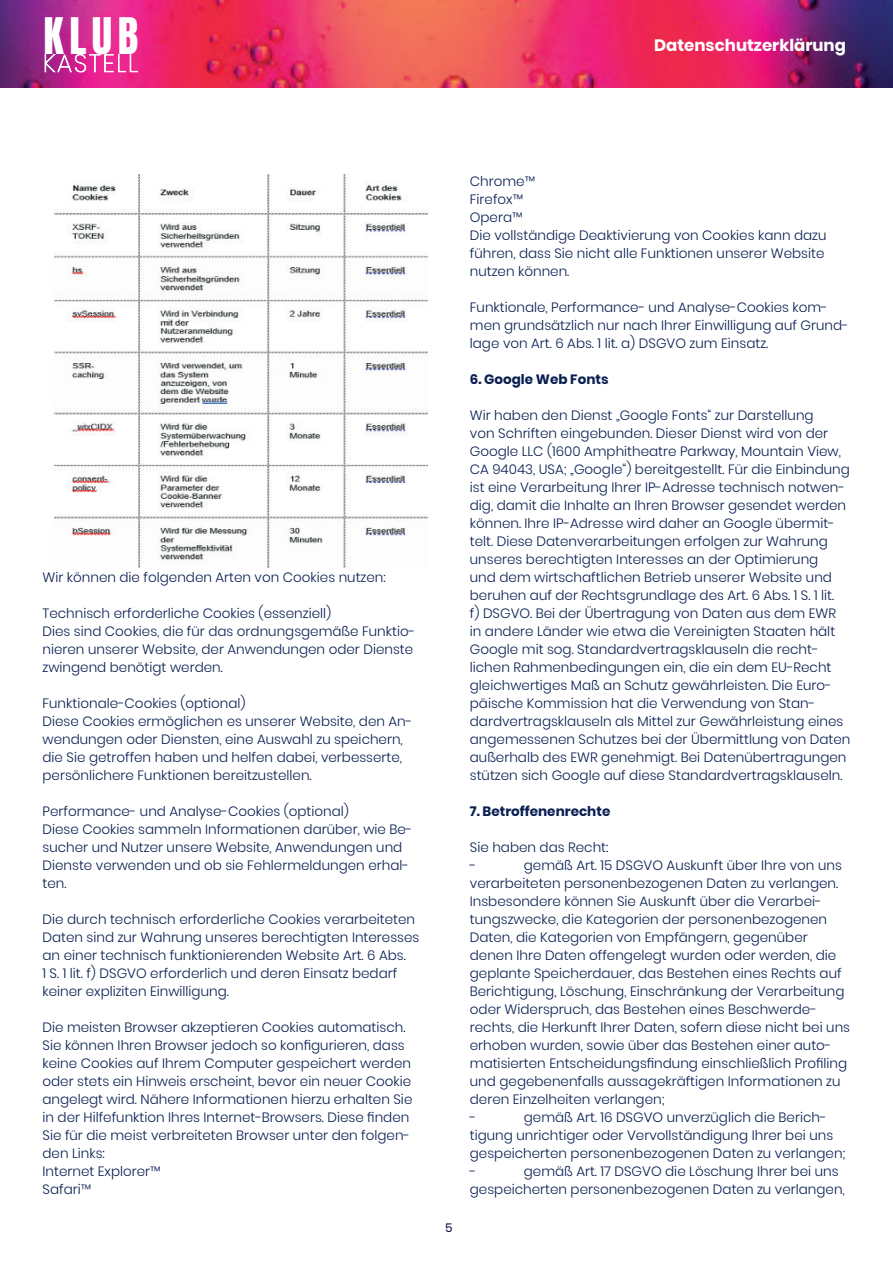
<style>
.page{position:relative;width:893px;height:1263px;background:#fff}
.page>*{position:absolute;margin:0;border:0;box-sizing:border-box;transform-origin:0 0}
.t1{font:42.9px "Anton";color:#fff}
.t2{font:700 16.5px "Poppins";color:#fff}
.t3{font:300 13.5px/18px "Poppins";color:#091f52}
.t4{font:700 13.5px "Poppins";color:#091f52}
.t5{font:12px "Poppins";color:#000941}
</style>
<div class="page">
<img style="left:0;top:0;width:893px;height:87px">
<img style="left:54px;top:174px;width:373px;height:394px">
<svg style="left:45px;top:54px;width:68px;height:18px"></svg>
<svg style="left:119px;top:55px;width:18px;height:17px"></svg>
<h1 class="t1" style="left:44px;top:14px;width:96px">KLUB</h1>
<p class="t2" style="left:654px;top:36px;width:193px">Datenschutzerklärung</p>
<p class="t3" style="left:43px;top:569px;width:345px">Wir können die folgenden Arten von Cookies nutzen:</p>
<p class="t3" style="left:43px;top:605px;width:374px">Technisch erforderliche Cookies (essenziell)<br>Dies sind Cookies, die für das ordnungsgemäße Funktio&shy;nieren unserer Website, der Anwendungen oder Dienste zwingend benötigt werden.</p>
<p class="t3" style="left:43px;top:695px;width:371px">Funktionale-Cookies (optional)<br>Diese Cookies ermöglichen es unserer Website, den An&shy;wendungen oder Diensten, eine Auswahl zu speichern, die Sie getroffen haben und helfen dabei, verbesserte, persönlichere Funktionen bereitzustellen.</p>
<p class="t3" style="left:43px;top:803px;width:372px">Performance- und Analyse-Cookies (optional)<br>Diese Cookies sammeln Informationen darüber, wie Be&shy;sucher und Nutzer unsere Website, Anwendungen und Dienste verwenden und ob sie Fehlermeldungen erhal&shy;ten.</p>
<p class="t3" style="left:43px;top:911px;width:378px">Die durch technisch erforderliche Cookies verarbeiteten Daten sind zur Wahrung unseres berechtigten Interesses an einer technisch funktionierenden Website Art. 6 Abs.<br>1 S. 1 lit. f) DSGVO erforderlich und deren Einsatz bedarf keiner expliziten Einwilligung.</p>
<p class="t3" style="left:43px;top:1019px;width:371px">Die meisten Browser akzeptieren Cookies automatisch.<br>Sie können Ihren Browser jedoch so konfigurieren, dass keine Cookies auf Ihrem Computer gespeichert werden oder stets ein Hinweis erscheint, bevor ein neuer Cookie angelegt wird. Nähere Informationen hierzu erhalten Sie in der Hilfefunktion Ihres Internet-Browsers. Diese finden Sie für die meist verbreiteten Browser unter den folgen&shy;den Links:<br>Internet Explorer™<br>Safari™</p>
<p class="t5" style="left:445px;top:1221px;width:9px">5</p>
<p class="t3" style="left:470px;top:173px;width:358px">Chrome™<br>Firefox™<br>Opera™<br>Die vollständige Deaktivierung von Cookies kann dazu führen, dass Sie nicht alle Funktionen unserer Website nutzen können.</p>
<p class="t3" style="left:470px;top:299px;width:380px">Funktionale, Performance- und Analyse-Cookies kom&shy;men grundsätzlich nur nach Ihrer Einwilligung auf Grund&shy;lage von Art. 6 Abs. 1 lit. a) DSGVO zum Einsatz.</p>
<p class="t4" style="left:470px;top:372px;width:140px">6. Google Web Fonts</p>
<p class="t3" style="left:470px;top:407px;width:382px">Wir haben den Dienst „Google Fonts“ zur Darstellung<br>von Schriften eingebunden. Dieser Dienst wird von der Google LLC (1600 Amphitheatre Parkway, Mountain View, CA 94043, USA; „Google“) bereitgestellt. Für die Einbindung ist eine Verarbeitung Ihrer IP-Adresse technisch notwen&shy;dig, damit die Inhalte an Ihren Browser gesendet werden können. Ihre IP-Adresse wird daher an Google übermit&shy;telt. Diese Datenverarbeitungen erfolgen zur Wahrung unseres berechtigten Interesses an der Optimierung<br>und dem wirtschaftlichen Betrieb unserer Website und beruhen auf der Rechtsgrundlage des Art. 6 Abs. 1 S. 1 lit.<br>f) DSGVO. Bei der Übertragung von Daten aus dem EWR in andere Länder wie etwa die Vereinigten Staaten hält Google mit sog. Standardvertragsklauseln die recht&shy;lichen Rahmenbedingungen ein, die ein dem EU-Recht gleichwertiges Maß an Schutz gewährleisten. Die Euro&shy;päische Kommission hat die Verwendung von Stan&shy;dardvertragsklauseln als Mittel zur Gewährleistung eines angemessenen Schutzes bei der Übermittlung von Daten außerhalb des EWR genehmigt. Bei Datenübertragungen stützen sich Google auf diese Standardvertragsklauseln.</p>
<p class="t4" style="left:470px;top:804px;width:142px">7. Betroffenenrechte</p>
<p class="t3" style="left:470px;top:839px;width:140px">Sie haben das Recht: -</p>
<p class="t3" style="left:470px;top:857px;width:382px;text-indent:54px">gemäß Art. 15 DSGVO Auskunft über Ihre von uns verarbeiteten personenbezogenen Daten zu verlangen.<br>Insbesondere können Sie Auskunft über die Verarbei&shy;tungszwecke, die Kategorien der personenbezogenen Daten, die Kategorien von Empfängern, gegenüber denen Ihre Daten offengelegt wurden oder werden, die geplante Speicherdauer, das Bestehen eines Rechts auf Berichtigung, Löschung, Einschränkung der Verarbeitung oder Widerspruch, das Bestehen eines Beschwerde&shy;rechts, die Herkunft Ihrer Daten, sofern diese nicht bei uns erhoben wurden, sowie über das Bestehen einer auto&shy;matisierten Entscheidungsfindung einschließlich Profiling und gegebenenfalls aussagekräftigen Informationen zu deren Einzelheiten verlangen;<br>-</p>
<p class="t3" style="left:470px;top:1108px;width:377px;text-indent:54px">gemäß Art. 16 DSGVO unverzüglich die Berich&shy;tigung unrichtiger oder Vervollständigung Ihrer bei uns gespeicherten personenbezogenen Daten zu verlangen; -</p>
<p class="t3" style="left:470px;top:1162px;width:376px;text-indent:54px">gemäß Art. 17 DSGVO die Löschung Ihrer bei uns gespeicherten personenbezogenen Daten zu verlangen,</p>
</div>
